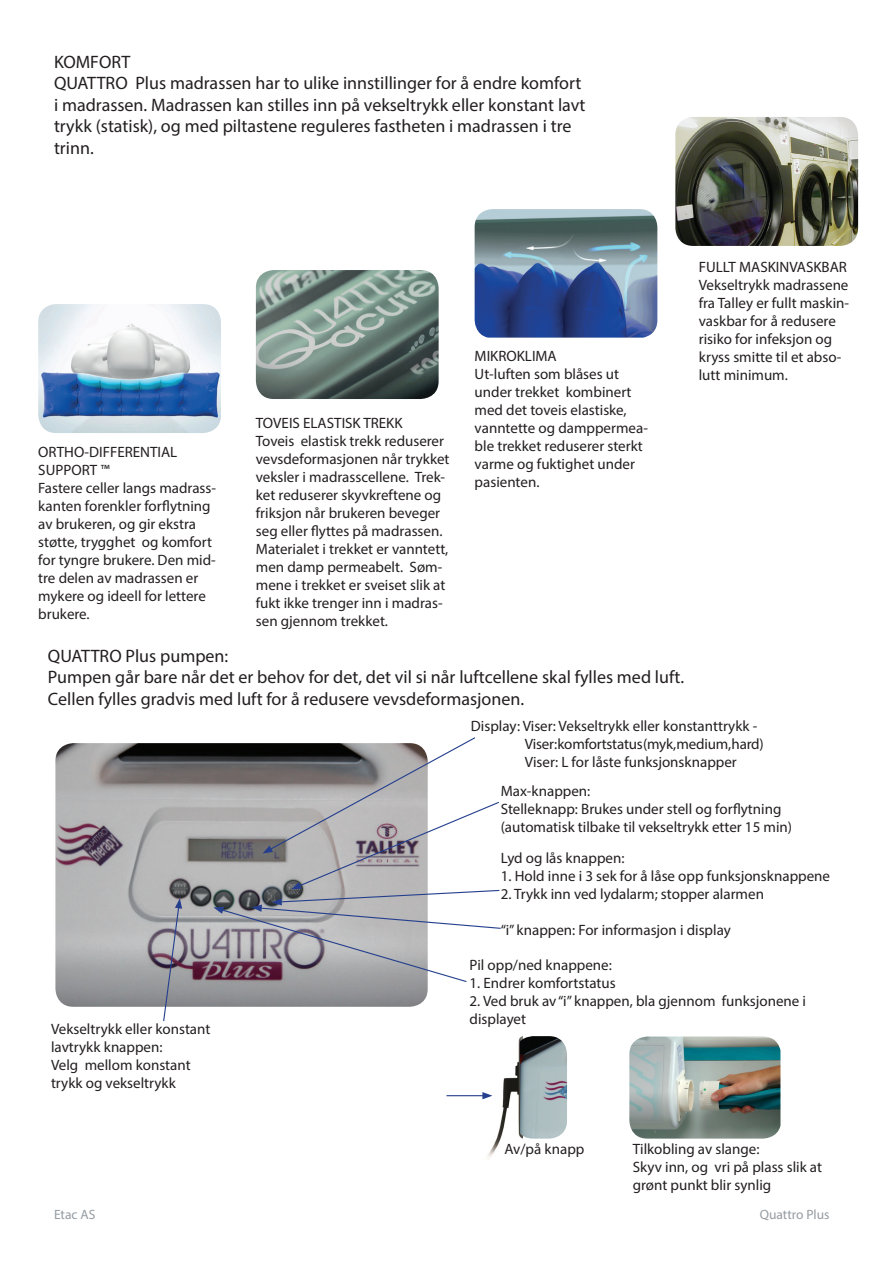
<style>
.page{position:relative;width:893px;height:1263px;background:#fff}
.page>*{position:absolute;margin:0;border:0;box-sizing:border-box;transform-origin:0 0}
.t1{font:18px/21.6px "Myriad Pro";color:#231f20}
.t2{font:15px/18px "Myriad Pro";color:#231f20}
.t3{font:13.5px "Myriad Pro";color:#959ca1}
</style>
<div class="page">
<img style="left:38px;top:304px;width:183px;height:129px">
<img style="left:475px;top:209px;width:182px;height:129px">
<img style="left:256px;top:270px;width:183px;height:129px">
<img style="left:675px;top:117px;width:183px;height:129px">
<img style="left:55px;top:743px;width:373px;height:264px">
<svg style="left:162px;top:898px;width:20px;height:124px;background:#a2a1aa"></svg>
<svg style="left:213px;top:737px;width:288px;height:246px"></svg>
<img style="left:629px;top:1036px;width:151px;height:102px">
<img style="left:471px;top:1037px;width:51px;height:121px">
<img style="left:520px;top:1036px;width:47px;height:102px">
<hr style="left:446px;top:1095px;width:39px;height:1px;background:#253f8e">
<svg style="left:482px;top:1092px;width:10px;height:7px"></svg>
<p class="t1" style="left:54px;top:50px;width:78px">KOMFORT</p>
<p class="t1" style="left:54px;top:72px;width:533px">QUATTRO Plus madrassen har to ulike innstillinger for å endre komfort i madrassen. Madrassen kan stilles inn på vekseltrykk eller konstant lavt trykk (statisk), og med piltastene reguleres fastheten i madrassen i tre trinn.</p>
<p class="t2" style="left:38px;top:443px;width:141px">ORTHO-DIFFERENTIAL<br>SUPPORT ™</p>
<p class="t2" style="left:38px;top:479px;width:179px">Fastere celler langs madrass&shy;kanten forenkler forflytning av brukeren, og gir ekstra støtte, trygghet og komfort for tyngre brukere. Den mid&shy;tre delen av madrassen er mykere og ideell for lettere brukere.</p>
<p class="t2" style="left:256px;top:414px;width:148px">TOVEIS ELASTISK TREKK</p>
<p class="t2" style="left:256px;top:432px;width:195px">Toveis elastisk trekk reduserer vevsdeformasjonen når trykket veksler i madrasscellene. Trek&shy;ket reduserer skyvkreftene og friksjon når brukeren beveger seg eller flyttes på madrassen.<br>Materialet i trekket er vanntett, men damp permeabelt. Søm&shy;mene i trekket er sveiset slik at fukt ikke trenger inn i madras&shy;sen gjennom trekket.</p>
<p class="t2" style="left:475px;top:347px;width:84px">MIKROKLIMA</p>
<p class="t2" style="left:475px;top:365px;width:175px">Ut-luften som blåses ut under trekket kombinert med det toveis elastiske, vanntette og damppermea&shy;ble trekket reduserer sterkt varme og fuktighet under pasienten.</p>
<p class="t1" style="left:48px;top:645px;width:182px">QUATTRO Plus pumpen:</p>
<p class="t1" style="left:48px;top:666px;width:638px">Pumpen går bare når det er behov for det, det vil si når luftcellene skal fylles med luft.</p>
<p class="t1" style="left:48px;top:688px;width:478px">Cellen fylles gradvis med luft for å redusere vevsdeformasjonen.</p>
<p class="t2" style="left:699px;top:257px;width:150px">FULLT MASKINVASKBAR</p>
<p class="t2" style="left:699px;top:275px;width:152px">Vekseltrykk madrassene fra Talley er fullt maskin&shy;vaskbar for å redusere risiko for infeksjon og kryss smitte til et abso&shy;lutt minimum.</p>
<p class="t2" style="left:471px;top:717px;width:288px">Display: Viser: Vekseltrykk eller konstanttrykk -</p>
<p class="t2" style="left:525px;top:735px;width:240px">Viser: komfortstatus (myk, medium, hard)</p>
<p class="t2" style="left:525px;top:753px;width:213px">Viser: L for låste funksjonsknapper</p>
<p class="t2" style="left:51px;top:1020px;width:161px">Vekseltrykk eller konstant lavtrykk knappen:</p>
<p class="t2" style="left:51px;top:1056px;width:141px">Velg mellom konstant trykk og vekseltrykk</p>
<p class="t2" style="left:501px;top:781px;width:91px">Max-knappen:</p>
<p class="t2" style="left:501px;top:799px;width:293px">Stelleknapp: Brukes under stell og forflytning (automatisk tilbake til vekseltrykk etter 15 min)</p>
<p class="t2" style="left:501px;top:848px;width:125px">Lyd og lås knappen:</p>
<p class="t2" style="left:501px;top:866px;width:331px">1. Hold inne i 3 sek for å låse opp funksjonsknappene</p>
<p class="t2" style="left:501px;top:884px;width:265px">2. Trykk inn ved lydalarm; stopper alarmen</p>
<p class="t2" style="left:501px;top:921px;width:232px">“i” knappen: For informasjon i display</p>
<p class="t2" style="left:470px;top:956px;width:144px">Pil opp/ned knappene:</p>
<p class="t2" style="left:470px;top:974px;width:148px">1. Endrer komfortstatus</p>
<p class="t2" style="left:470px;top:992px;width:338px">2. Ved bruk av “i” knappen, bla gjennom funksjonene i displayet</p>
<p class="t2" style="left:504px;top:1140px;width:82px">Av/på knapp</p>
<p class="t2" style="left:633px;top:1140px;width:128px">Tilkobling av slange:</p>
<p class="t2" style="left:633px;top:1158px;width:191px">Skyv inn, og vri på plass slik at grønt punkt blir synlig</p>
<p class="t3" style="left:54px;top:1206px;width:43px">Etac AS</p>
<p class="t3" style="left:760px;top:1206px;width:71px">Quattro Plus</p>
</div>
